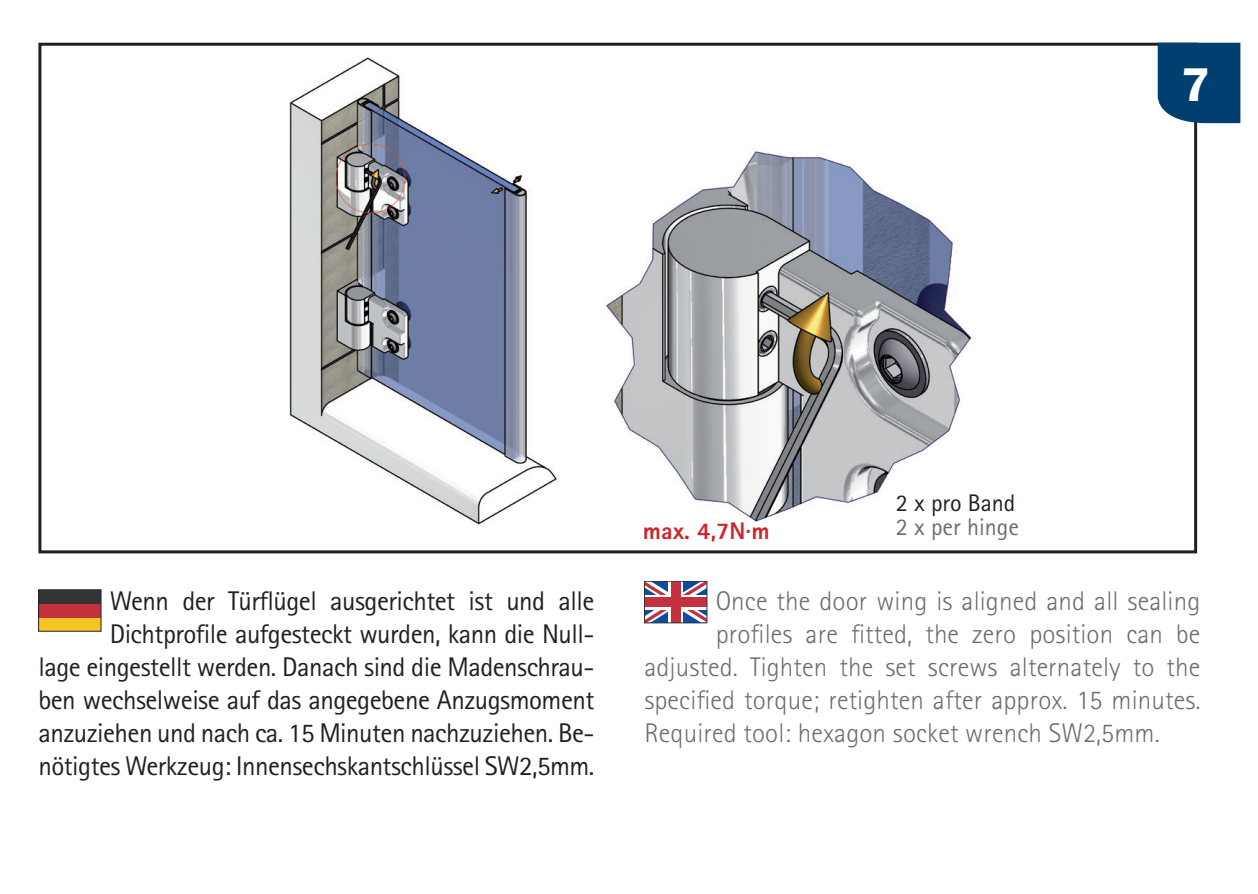
<style>
.page{position:relative;width:1258px;height:894px;background:#fff}
.page>*{position:absolute;margin:0;border:0;box-sizing:border-box;transform-origin:0 0}
.t1{font:600 48.9px "Franklin Got Itc TCE";color:#fff}
.t2{font:27px/33px "Rotis Sans Serif";letter-spacing:-.02em;color:#231f20;text-align:right}
.t3{font:300 27px "Rotis Sans Serif";letter-spacing:.005em;color:#6c6d70}
.t4{font:800 24px "Rotis Sans Serif";color:#d1232a}
.t5{font:24px "Rotis Sans Serif";color:#6c6d70}
.t6{font:24px "Rotis Sans Serif";color:#231f20}
</style>
<div class="page">
<svg style="left:646px;top:583px;width:59px;height:38px"></svg>
<svg style="left:669px;top:583px;width:14px;height:38px"></svg>
<svg style="left:646px;top:594px;width:59px;height:15px"></svg>
<div style="left:671px;top:581px;width:9px;height:41px;background:#c3323e"></div>
<div style="left:645px;top:597px;width:62px;height:9px;background:#c3323e"></div>
<div style="left:644px;top:581px;width:63px;height:42px;border:1px solid #323436"></div>
<div style="left:39px;top:617px;width:62px;height:14px;background:#f8c425"></div>
<div style="left:39px;top:603px;width:62px;height:14px;background:#c2333e"></div>
<div style="left:39px;top:589px;width:62px;height:14px;background:#323436"></div>
<div style="left:38px;top:589px;width:63px;height:42px;border:1px solid #231f20"></div>
<div style="left:38px;top:43px;width:1159px;height:510px;border:3px solid #231f20"></div>
<div style="left:1158px;top:43px;width:82px;height:80px;background:#004071"></div>
<img style="left:289px;top:57px;width:683px;height:468px">
<p class="t4" style="left:643px;top:515px;width:128px">max. 4,7N·m</p>
<p class="t6" style="left:896px;top:488px;width:121px">2 x pro Band</p>
<p class="t5" style="left:896px;top:512px;width:125px">2 x per hinge</p>
<h1 class="t1" style="left:1181px;top:57px;width:30px">7</h1>
<p class="t2" style="left:38px;top:584px;width:558px">Wenn der Türflügel ausgerichtet ist und alle Dichtprofile aufgesteckt wurden, kann die Null-<br>lage eingestellt werden. Danach sind die Madenschrau&shy;ben wechselweise auf das angegebene Anzugsmoment anzuziehen und nach ca. 15 Minuten nachzuziehen. Be&shy;nötigtes Werkzeug: Innensechskantschlüssel SW2,5mm.</p>
<p class="t3" style="left:716px;top:585px;width:486px">Once the door wing is aligned and all sealing</p>
<p class="t3" style="left:716px;top:618px;width:486px">profiles are fitted, the zero position can be</p>
<p class="t3" style="left:644px;top:651px;width:558px">adjusted. Tighten the set screws alternately to the</p>
<p class="t3" style="left:644px;top:684px;width:558px">specified torque; retighten after approx. 15 minutes.</p>
<p class="t3" style="left:644px;top:717px;width:517px">Required tool: hexagon socket wrench SW2,5mm.</p>
</div>
